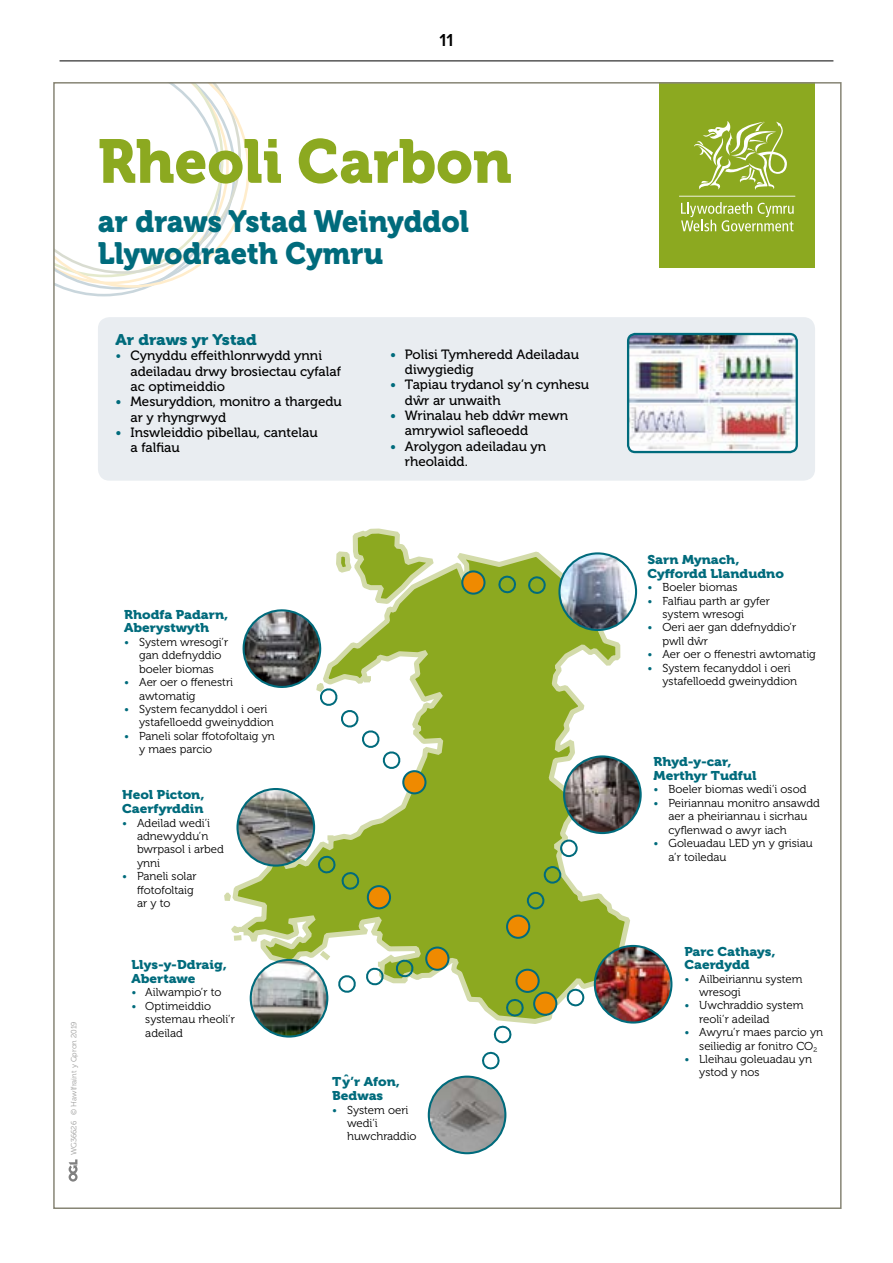
<style>
.page{position:relative;width:893px;height:1263px;background:#fff}
.page>*{position:absolute;margin:0;border:0;box-sizing:border-box;transform-origin:0 0}
.t1{font:61.2px "Museo 900";color:#8ca920;scale:.95 1}
.t2{font:30.6px/32.5px "Museo 900";color:#006b7c;scale:.95 1}
.t3{font:600 18px "Proxima Nova";color:#000}
.t4{font:15.3px "Museo 900";color:#006b7c;scale:1.08 1}
.t5{font:13.35px/15.3px "Museo 500";color:#000}
.t6{font:12.6px/13.6px "Museo 900";color:#006b7c;scale:1.08 1}
.t7{font:11.55px/13.4px "Museo 300";color:#000}
.t8{font:7.65px "Museo 300";color:#9d9d9c}
.s1{font-family:"Museo 300";color:#006b7c}
.s2{color:#006b7c}
</style>
<div class="page">
<hr style="left:60px;top:61px;width:773px;height:1px;background:#000">
<svg style="left:56px;top:85px;width:194px;height:211px"></svg>
<div style="left:660px;top:82px;width:155px;height:185px;background:#8ca920"></div>
<svg style="left:694px;top:121px;width:93px;height:69px"></svg>
<svg style="left:681px;top:202px;width:113px;height:29px"></svg>
<hr style="left:679px;top:196px;width:116px;height:1px;background:#fff">
<div style="left:98px;top:317px;width:717px;height:164px;background:#e9edf1;border-radius:11px"></div>
<svg style="left:233px;top:551px;width:399px;height:475px"></svg>
<svg style="left:316px;top:947px;width:18px;height:17px"></svg>
<svg style="left:224px;top:889px;width:35px;height:54px"></svg>
<div style="left:462px;top:571px;width:22px;height:23px;background:#ef8a00;border-radius:50%"></div>
<div style="left:461px;top:570px;width:24px;height:25px;border:2px solid #006b7c;border-radius:50%"></div>
<div style="left:403px;top:771px;width:22px;height:22px;background:#ef8a00;border-radius:50%"></div>
<div style="left:402px;top:770px;width:24px;height:24px;border:2px solid #006b7c;border-radius:50%"></div>
<div style="left:507px;top:915px;width:22px;height:23px;background:#ef8a00;border-radius:50%"></div>
<div style="left:506px;top:914px;width:24px;height:25px;border:2px solid #006b7c;border-radius:50%"></div>
<div style="left:426px;top:947px;width:22px;height:23px;background:#ef8a00;border-radius:50%"></div>
<div style="left:425px;top:946px;width:24px;height:25px;border:2px solid #006b7c;border-radius:50%"></div>
<svg style="left:528px;top:575px;width:17px;height:19px"></svg>
<svg style="left:499px;top:574px;width:17px;height:19px"></svg>
<div style="left:560px;top:839px;width:18px;height:18px;border:2px solid #006b7c;border-radius:50%"></div>
<svg style="left:395px;top:959px;width:18px;height:19px"></svg>
<svg style="left:365px;top:962px;width:19px;height:24px"></svg>
<img style="left:559px;top:553px;width:77px;height:77px;border-radius:38px">
<div style="left:558px;top:552px;width:79px;height:79px;border:2px solid #006b7c;border-radius:50%"></div>
<img style="left:564px;top:756px;width:77px;height:77px;border-radius:38px">
<div style="left:563px;top:755px;width:79px;height:79px;border:2px solid #006b7c;border-radius:50%"></div>
<img style="left:251px;top:960px;width:76px;height:76px;border-radius:38px">
<div style="left:250px;top:959px;width:78px;height:78px;border:2px solid #006b7c;border-radius:50%"></div>
<img style="left:429px;top:1078px;width:76px;height:75px">
<div style="left:428px;top:1075px;width:78px;height:79px;border:2px solid #006b7c;border-radius:50%"></div>
<img style="left:595px;top:946px;width:76px;height:76px;border-radius:38px">
<div style="left:594px;top:945px;width:78px;height:78px;border:2px solid #006b7c;border-radius:50%"></div>
<svg style="left:567px;top:989px;width:17px;height:18px"></svg>
<svg style="left:504px;top:997px;width:20px;height:21px"></svg>
<div style="left:543px;top:866px;width:18px;height:18px;border:2px solid #006b7c;border-radius:50%"></div>
<div style="left:534px;top:992px;width:22px;height:23px;background:#ef8a00;border-radius:50%"></div>
<div style="left:533px;top:991px;width:24px;height:25px;border:2px solid #006b7c;border-radius:50%"></div>
<div style="left:516px;top:970px;width:23px;height:22px;background:#ef8a00;border-radius:50%"></div>
<div style="left:515px;top:969px;width:25px;height:24px;border:2px solid #006b7c;border-radius:50%"></div>
<div style="left:368px;top:886px;width:22px;height:22px;background:#ef8a00;border-radius:50%"></div>
<div style="left:367px;top:885px;width:24px;height:24px;border:2px solid #006b7c;border-radius:50%"></div>
<svg style="left:316px;top:855px;width:45px;height:37px"></svg>
<img style="left:237px;top:789px;width:77px;height:76px">
<div style="left:236px;top:788px;width:79px;height:79px;border:2px solid #006b7c;border-radius:50%"></div>
<svg style="left:69px;top:1159px;width:9px;height:22px"></svg>
<img style="left:628px;top:335px;width:168px;height:117px">
<div style="left:627px;top:333px;width:171px;height:120px;border:2px solid #006b7c;border-radius:7px"></div>
<svg style="left:241px;top:528px;width:203px;height:243px"></svg>
<div style="left:527px;top:892px;width:18px;height:18px;border:2px solid #006b7c;border-radius:50%"></div>
<svg style="left:480px;top:1024px;width:31px;height:46px"></svg>
<svg style="left:338px;top:974px;width:18px;height:20px"></svg>
<h3 class="t3" style="left:440px;top:27px;width:15px">11</h3>
<p class="t1" style="left:98px;top:127px;width:437px">Rheoli Carbon</p>
<p class="t2" style="left:98px;top:205px;width:392px">ar draws Ystad Weinyddol<br>Llywodraeth Cymru</p>
<p class="t4" style="left:116px;top:331px;width:132px">Ar draws yr Ystad</p>
<p class="t5" style="left:130px;top:348px;width:212px;text-indent:-15px"><span class="s1">•</span> Cynyddu effeithlonrwydd ynni adeiladau drwy brosiectau cyfalaf ac optimeiddio</p>
<p class="t5" style="left:130px;top:394px;width:213px;text-indent:-15px"><span class="s2">•</span> Mesuryddion, monitro a thargedu ar y rhyngrwyd</p>
<p class="t5" style="left:130px;top:425px;width:189px;text-indent:-15px"><span class="s2">•</span> Inswleiddio pibellau, cantelau a falfiau</p>
<p class="t5" style="left:405px;top:347px;width:176px;text-indent:-15px"><span class="s2">•</span> Polisi Tymheredd Adeiladau diwygiedig</p>
<p class="t5" style="left:405px;top:377px;width:186px;text-indent:-15px"><span class="s2">•</span> Tapiau trydanol sy’n cynhesu dŵr ar unwaith</p>
<p class="t5" style="left:405px;top:408px;width:165px;text-indent:-15px"><span class="s2">•</span> Wrinalau heb ddŵr mewn amrywiol safleoedd</p>
<p class="t5" style="left:405px;top:439px;width:143px;text-indent:-15px"><span class="s2">•</span> Arolygon adeiladau yn rheolaidd.</p>
<p class="t8" style="left:70px;top:1155px;width:135px;rotate:-90deg">WG36626 © Hawlfraint y Gpron 2019</p>
<p class="t6" style="left:124px;top:608px;width:98px">Rhodfa Padarn,<br>Aberystwyth</p>
<p class="t7" style="left:139px;top:635px;width:91px;text-indent:-15px"><span class="s2">•</span> System wresogi’r gan ddefnyddio boeler biomas</p>
<p class="t7" style="left:139px;top:676px;width:95px;text-indent:-15px"><span class="s2">•</span> Aer oer o ffenestri awtomatig</p>
<p class="t7" style="left:139px;top:702px;width:136px;text-indent:-15px"><span class="s2">•</span> System fecanyddol i oeri ystafelloedd gweinyddion</p>
<p class="t7" style="left:139px;top:729px;width:137px;text-indent:-15px"><span class="s2">•</span> Paneli solar ffotofoltaig yn y maes parcio</p>
<p class="t6" style="left:122px;top:788px;width:78px">Heol Picton,<br>Caerfyrddin</p>
<p class="t7" style="left:137px;top:816px;width:88px;text-indent:-15px"><span class="s2">•</span> Adeilad wedi’i adnewyddu’n bwrpasol i arbed ynni</p>
<p class="t7" style="left:137px;top:870px;width:61px;text-indent:-15px"><span class="s2">•</span> Paneli solar ffotofoltaig ar y to</p>
<p class="t6" style="left:132px;top:958px;width:90px">Llys-y-Ddraig,<br>Abertawe</p>
<p class="t7" style="left:132px;top:986px;width:91px"><span class="s2">•</span> Ailwampio’r to</p>
<p class="t7" style="left:145px;top:999px;width:91px;text-indent:-14px"><span class="s2">•</span> Optimeiddio systemau rheoli’r adeilad</p>
<p class="t6" style="left:332px;top:1075px;width:64px">Tˆy’r Afon,<br>Bedwas</p>
<p class="t7" style="left:347px;top:1103px;width:71px;text-indent:-15px"><span class="s2">•</span> System oeri wedi’i huwchraddio</p>
<p class="t6" style="left:647px;top:552px;width:128px;line-height:14.2px">Sarn Mynach,<br>Cyffordd Llandudno</p>
<p class="t7" style="left:647px;top:581px;width:92px"><span class="s2">•</span> Boeler biomas</p>
<p class="t7" style="left:662px;top:594px;width:109px;text-indent:-15px"><span class="s2">•</span> Falfiau parth ar gyfer system wresogi</p>
<p class="t7" style="left:662px;top:621px;width:135px;text-indent:-15px"><span class="s2">•</span> Oeri aer gan ddefnyddio’r pwll dŵr</p>
<p class="t7" style="left:647px;top:648px;width:170px"><span class="s2">•</span> Aer oer o ffenestri awtomatig</p>
<p class="t7" style="left:662px;top:661px;width:136px;text-indent:-15px"><span class="s2">•</span> System fecanyddol i oeri ystafelloedd gweinyddion</p>
<p class="t6" style="left:654px;top:755px;width:97px">Rhyd-y-car,<br>Merthyr Tudful</p>
<p class="t7" style="left:654px;top:783px;width:154px"><span class="s2">•</span> Boeler biomas wedi’i osod</p>
<p class="t7" style="left:668px;top:796px;width:153px;text-indent:-15px"><span class="s2">•</span> Peiriannau monitro ansawdd aer a pheiriannau i sicrhau cyflenwad o awyr iach</p>
<p class="t7" style="left:668px;top:836px;width:146px;text-indent:-15px"><span class="s2">•</span> Goleuadau LED yn y grisiau a’r toiledau</p>
<p class="t6" style="left:684px;top:944px;width:86px">Parc Cathays,<br>Caerdydd</p>
<p class="t7" style="left:699px;top:972px;width:105px;text-indent:-15px"><span class="s2">•</span> Ailbeiriannu system wresogi</p>
<p class="t7" style="left:699px;top:999px;width:106px;text-indent:-15px"><span class="s2">•</span> Uwchraddio system reoli’r adeilad</p>
<p class="t7" style="left:699px;top:1026px;width:125px;text-indent:-15px"><span class="s2">•</span> Awyru’r maes parcio yn seiliedig ar fonitro CO<sub>2</sub></p>
<p class="t7" style="left:699px;top:1053px;width:114px;text-indent:-15px"><span class="s2">•</span> Lleihau goleuadau yn ystod y nos</p>
</div>
